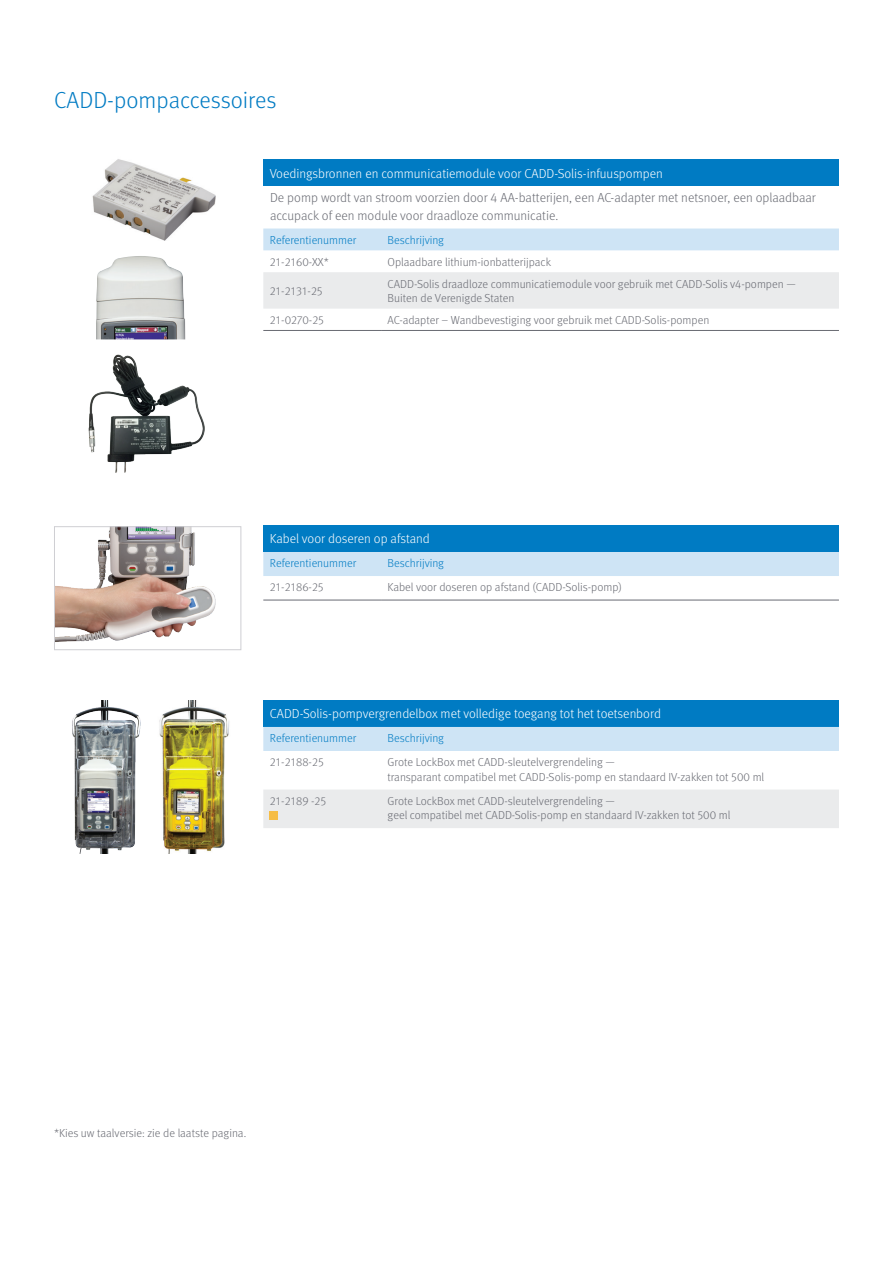
<style>
.page{position:relative;width:893px;height:1263px;background:#fff}
.page>*{position:absolute;margin:0;border:0;box-sizing:border-box;transform-origin:0 0}
.Page_heading{font:300 23.25px "Meta OT";color:#007bc3}
.Table_group{font:300 13.05px "Meta OT";color:#fff}
.Bullet{font:300 13.05px/17.4px "Meta OT";color:#696b73}
.Table_text{font:300 11.7px/14.5px "Meta OT";color:#696b73}
.Table_product_titles{font:300 11.7px "Meta OT";color:#007bc3}
.Registered_information__trademarks_legal{font:300 11.7px "Meta OT";color:#696b73}
</style>
<div class="page">
<div style="left:263px;top:160px;width:576px;height:26px;background:#007bc3"></div>
<div style="left:263px;top:228px;width:576px;height:22px;background:#cee4f5"></div>
<div style="left:263px;top:272px;width:576px;height:37px;background:#eaebec"></div>
<hr style="left:263px;top:330px;width:118px;height:1px;background:#696b73">
<hr style="left:381px;top:330px;width:458px;height:1px;background:#696b73">
<img style="left:92px;top:159px;width:124px;height:82px">
<img style="left:96px;top:256px;width:89px;height:83px">
<img style="left:88px;top:354px;width:117px;height:119px">
<div style="left:263px;top:526px;width:576px;height:26px;background:#007bc3"></div>
<div style="left:263px;top:552px;width:576px;height:24px;background:#cee4f5"></div>
<hr style="left:263px;top:600px;width:118px;height:1px;background:#696b73">
<hr style="left:381px;top:600px;width:458px;height:1px;background:#696b73">
<img style="left:56px;top:528px;width:160px;height:114px">
<div style="left:54px;top:526px;width:187px;height:124px;border:1px solid #cfcfd3"></div>
<div style="left:263px;top:701px;width:576px;height:26px;background:#007bc3"></div>
<div style="left:263px;top:727px;width:576px;height:24px;background:#cee4f5"></div>
<div style="left:263px;top:790px;width:576px;height:38px;background:#eaebec"></div>
<div style="left:270px;top:811px;width:8px;height:8px;background:#f6bd46"></div>
<img style="left:72px;top:701px;width:69px;height:152px">
<img style="left:159px;top:701px;width:70px;height:152px">
<p class="Page_heading" style="left:54px;top:86px;width:224px">CADD-pompaccessoires</p>
<p class="Table_group" style="left:270px;top:166px;width:394px">Voedingsbronnen en communicatiemodule voor CADD-Solis-infuuspompen</p>
<p class="Bullet" style="left:270px;top:189px;width:547px">De pomp wordt van stroom voorzien door 4 AA-batterijen, een AC-adapter met netsnoer, een oplaadbaar accupack of een module voor draadloze communicatie.</p>
<p class="Table_product_titles" style="left:270px;top:233px;width:88px">Referentienummer</p>
<p class="Table_product_titles" style="left:388px;top:233px;width:58px">Beschrijving</p>
<p class="Table_text" style="left:270px;top:255px;width:61px">21-2160-XX*</p>
<p class="Table_text" style="left:388px;top:255px;width:165px">Oplaadbare lithium-ionbatterijpack</p>
<p class="Table_text" style="left:270px;top:284px;width:55px">21-2131-25</p>
<p class="Table_text" style="left:388px;top:276px;width:410px">CADD-Solis draadloze communicatiemodule voor gebruik met CADD-Solis v4-pompen —<br>Buiten de Verenigde Staten</p>
<p class="Table_text" style="left:270px;top:313px;width:56px">21-0270-25</p>
<p class="Table_text" style="left:388px;top:313px;width:323px">AC-adapter – Wandbevestiging voor gebruik met CADD-Solis-pompen</p>
<p class="Table_group" style="left:270px;top:531px;width:162px">Kabel voor doseren op afstand</p>
<p class="Table_product_titles" style="left:270px;top:556px;width:88px">Referentienummer</p>
<p class="Table_product_titles" style="left:388px;top:556px;width:58px">Beschrijving</p>
<p class="Table_text" style="left:270px;top:580px;width:55px">21-2186-25</p>
<p class="Table_text" style="left:388px;top:580px;width:236px">Kabel voor doseren op afstand (CADD-Solis-pomp)</p>
<p class="Table_group" style="left:270px;top:705px;width:393px">CADD-Solis-pompvergrendelbox met volledige toegang tot het toetsenbord</p>
<p class="Table_product_titles" style="left:270px;top:731px;width:88px">Referentienummer</p>
<p class="Table_product_titles" style="left:388px;top:731px;width:58px">Beschrijving</p>
<p class="Table_text" style="left:270px;top:755px;width:56px">21-2188-25</p>
<p class="Table_text" style="left:388px;top:755px;width:378px">Grote LockBox met CADD-sleutelvergrendeling —<br>transparant compatibel met CADD-Solis-pomp en standaard IV-zakken tot 500 ml</p>
<p class="Table_text" style="left:270px;top:794px;width:58px">21-2189 -25</p>
<p class="Table_text" style="left:388px;top:794px;width:344px">Grote LockBox met CADD-sleutelvergrendeling —<br>geel compatibel met CADD-Solis-pomp en standaard IV-zakken tot 500 ml</p>
<p class="Registered_information__trademarks_legal" style="left:54px;top:1126px;width:194px">*Kies uw taalversie: zie de laatste pagina.</p>
</div>
